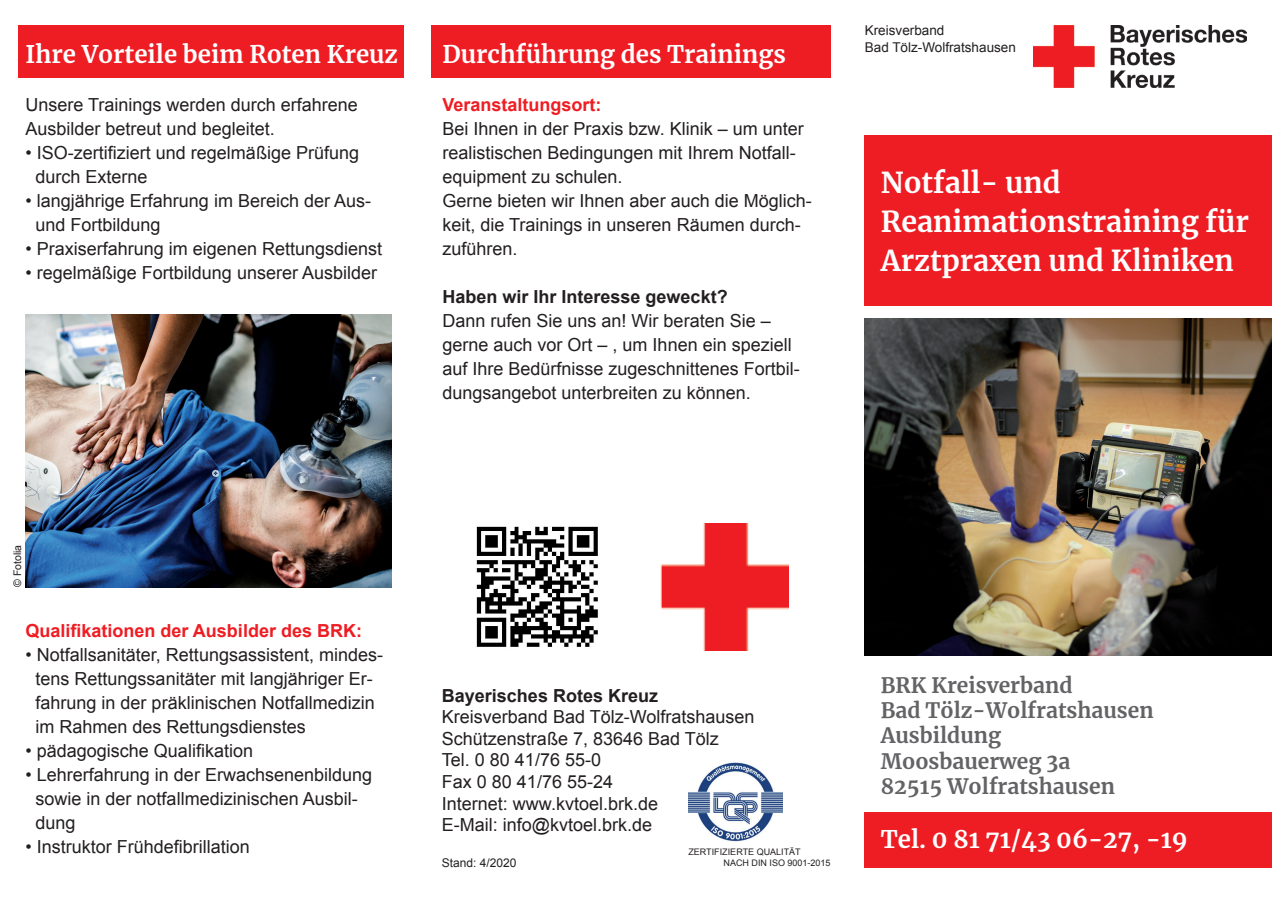
<style>
.page{position:relative;width:1272px;height:902px;background:#fff}
.page>*{position:absolute;margin:0;border:0;box-sizing:border-box;transform-origin:0 0}
.t1{font:700 28.5px/39px "Merriweather";color:#fff}
.t2{font:700 24px "Merriweather";color:#fff}
.t3{font:700 21px/25.2px "Merriweather";color:#636366}
.t4{font:18px/24px "Arial";color:#231f20}
.t5{font:700 18px "Arial";color:#ee1d23}
.t6{font:700 18px "Arial";color:#231f20}
.t7{font:13.5px/16.2px "Arial";color:#231f20}
.t8{font:12px "Arial";color:#231f20}
.t9{font:10.5px "Arial";color:#231f20}
.t10{font:9px/10.8px "Arial";color:#231f20}
</style>
<div class="page">
<img style="left:864px;top:318px;width:407px;height:337px">
<div style="left:431px;top:26px;width:399px;height:52px;background:#ee1d23"></div>
<div style="left:864px;top:812px;width:407px;height:55px;background:#ee1d23"></div>
<div style="left:18px;top:26px;width:386px;height:52px;background:#ee1d23"></div>
<div style="left:864px;top:135px;width:407px;height:170px;background:#ee1d23"></div>
<img style="left:1033px;top:26px;width:213px;height:61px">
<img style="left:660px;top:523px;width:128px;height:128px">
<img style="left:26px;top:315px;width:365px;height:272px">
<img style="left:688px;top:762px;width:94px;height:79px">
<img style="left:476px;top:526px;width:122px;height:121px">
<h2 class="t2" style="left:26px;top:38px;width:374px">Ihre Vorteile beim Roten Kreuz</h2>
<h2 class="t2" style="left:442px;top:37px;width:345px">Durchführung des Trainings</h2>
<p class="t4" style="left:26px;top:93px;width:334px">Unsere Trainings werden durch erfahrene<br>Ausbilder betreut und begleitet.</p>
<p class="t4" style="left:36px;top:141px;width:325px;text-indent:-10px">• ISO-zertifiziert und regelmäßige Prüfung durch Externe</p>
<p class="t4" style="left:36px;top:189px;width:337px;text-indent:-10px">• langjährige Erfahrung im Bereich der Aus&shy;und Fortbildung</p>
<p class="t4" style="left:26px;top:237px;width:358px">• Praxiserfahrung im eigenen Rettungsdienst</p>
<p class="t4" style="left:26px;top:261px;width:353px">• regelmäßige Fortbildung unserer Ausbilder</p>
<p class="t5" style="left:442px;top:93px;width:161px">Veranstaltungsort:</p>
<p class="t4" style="left:442px;top:117px;width:371px">Bei Ihnen in der Praxis bzw. Klinik – um unter realistischen Bedingungen mit Ihrem Notfall&shy;equipment zu schulen.<br>Gerne bieten wir Ihnen aber auch die Möglich&shy;keit, die Trainings in unseren Räumen durch&shy;zuführen.</p>
<p class="t6" style="left:442px;top:285px;width:287px">Haben wir Ihr Interesse geweckt?</p>
<p class="t4" style="left:442px;top:309px;width:359px">Dann rufen Sie uns an! Wir beraten Sie – gerne auch vor Ort – , um Ihnen ein speziell auf Ihre Bedürfnisse zugeschnittenes Fortbil&shy;dungsangebot unterbreiten zu können.</p>
<p class="t7" style="left:864px;top:23px;width:153px">Kreisverband<br>Bad Tölz-Wolfratshausen</p>
<h1 class="t1" style="left:880px;top:162px;width:369px">Notfall- und<br>Reanimationstraining für<br>Arztpraxen und Kliniken</h1>
<p class="t9" style="left:11px;top:587px;width:44px;rotate:-90deg">© Fotolia</p>
<p class="t5" style="left:26px;top:618px;width:338px">Qualifikationen der Ausbilder des BRK:</p>
<p class="t4" style="left:36px;top:642px;width:349px;text-indent:-10px">• Notfallsanitäter, Rettungsassistent, mindes&shy;tens Rettungssanitäter mit langjähriger Er&shy;fahrung in der präklinischen Notfallmedizin im Rahmen des Rettungsdienstes</p>
<p class="t4" style="left:26px;top:738px;width:229px">• pädagogische Qualifikation</p>
<p class="t4" style="left:36px;top:762px;width:338px;text-indent:-10px">• Lehrerfahrung in der Erwachsenenbildung sowie in der notfallmedizinischen Ausbil&shy;dung</p>
<p class="t4" style="left:26px;top:834px;width:226px">• Instruktor Frühdefibrillation</p>
<p class="t6" style="left:442px;top:683px;width:218px">Bayerisches Rotes Kreuz</p>
<p class="t4" style="left:442px;top:706px;width:314px;line-height:21.6px">Kreisverband Bad Tölz-Wolfratshausen<br>Schützenstraße 7, 83646 Bad Tölz<br>Tel. 0 80 41/76 55-0<br>Fax 0 80 41/76 55-24<br>Internet: www.kvtoel.brk.de<br>E-Mail: info@kvtoel.brk.de</p>
<p class="t8" style="left:442px;top:855px;width:76px">Stand: 4/2020</p>
<p class="t10" style="left:723px;top:846px;width:109px;text-indent:-35px">ZERTIFIZIERTE QUALITÄT<br>NACH DIN ISO 9001-2015</p>
<p class="t3" style="left:880px;top:672px;width:274px">BRK Kreisverband<br>Bad Tölz-Wolfratshausen<br>Ausbildung<br>Moosbauerweg 3a<br>82515 Wolfratshausen</p>
<h2 class="t2" style="left:880px;top:822px;width:308px">Tel. 0 81 71/43 06-27, -19</h2>
</div>
